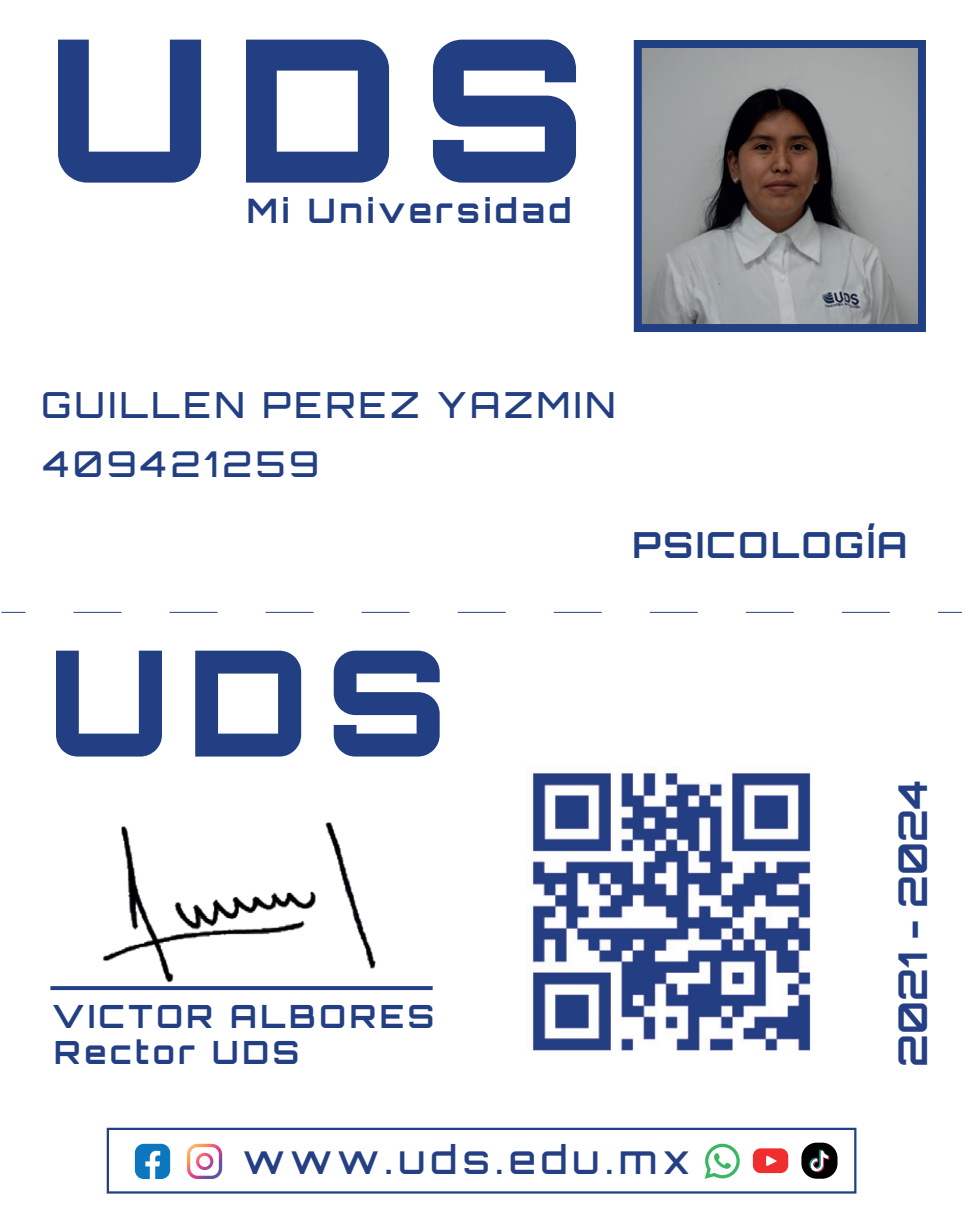
<style>
.page{position:relative;width:966px;height:1227px;background:#fff}
.page>*{position:absolute;margin:0;border:0;box-sizing:border-box;transform-origin:0 0}
.t1{font:700 39.6px "Orbitron";color:#243f84}
.t2{font:500 39.2px "Orbitron";letter-spacing:.135em;color:#243f84}
.t3{font:500 36px "Orbitron";letter-spacing:.1em;color:#233f83}
.t4{font:700 36px "Orbitron";letter-spacing:.075em;color:#233f83}
.t5{font:500 35.6px "Orbitron";letter-spacing:.115em;color:#233f83}
.t6{font:700 33.6px "Orbitron";letter-spacing:.115em;color:#233f83}
.t7{font:700 32px/36px "Orbitron";letter-spacing:.115em;color:#233f83}
</style>
<div class="page">
<img style="left:642px;top:49px;width:274px;height:274px">
<div style="left:633px;top:40px;width:292px;height:292px;border:8px solid #233f83"></div>
<svg style="left:58px;top:40px;width:143px;height:143px"></svg>
<svg style="left:246px;top:40px;width:143px;height:143px"></svg>
<svg style="left:433px;top:40px;width:143px;height:143px"></svg>
<svg style="left:56px;top:651px;width:106px;height:105px"></svg>
<svg style="left:195px;top:651px;width:106px;height:105px"></svg>
<svg style="left:334px;top:651px;width:105px;height:105px"></svg>
<div style="left:50px;top:986px;width:382px;height:4px;border:2px solid #233f83"></div>
<img style="left:94px;top:822px;width:288px;height:169px">
<svg style="left:187px;top:1144px;width:35px;height:35px"></svg>
<svg style="left:704px;top:1144px;width:35px;height:35px"></svg>
<svg style="left:752px;top:1148px;width:36px;height:25px"></svg>
<div style="left:107px;top:1128px;width:749px;height:65px;border:2px solid #243f84"></div>
<div style="left:801px;top:1143px;width:36px;height:36px;background:#000001;border-radius:15px"></div>
<svg style="left:809px;top:1150px;width:20px;height:22px"></svg>
<img style="left:531px;top:770px;width:280px;height:281px">
<svg style="left:1px;top:612px;width:24px;height:1px"></svg>
<svg style="left:73px;top:612px;width:817px;height:1px"></svg>
<svg style="left:938px;top:612px;width:23px;height:1px"></svg>
<svg style="left:135px;top:1144px;width:35px;height:35px"></svg>
<p class="t6" style="left:247px;top:191px;width:326px">Mi Universidad</p>
<p class="t3" style="left:41px;top:382px;width:575px">GUILLEN PEREZ YAZMIN</p>
<p class="t5" style="left:43px;top:442px;width:277px">409421259</p>
<p class="t4" style="left:632px;top:523px;width:276px">PSICOLOGÍA</p>
<p class="t7" style="left:52px;top:998px;width:383px">VICTOR ALBORES<br>Rector UDS</p>
<p class="t1" style="left:888px;top:1067px;width:289px;rotate:-90deg">2021 - 2024</p>
<p class="t2" style="left:243px;top:1135px;width:448px">www.uds.edu.mx</p>
</div>
